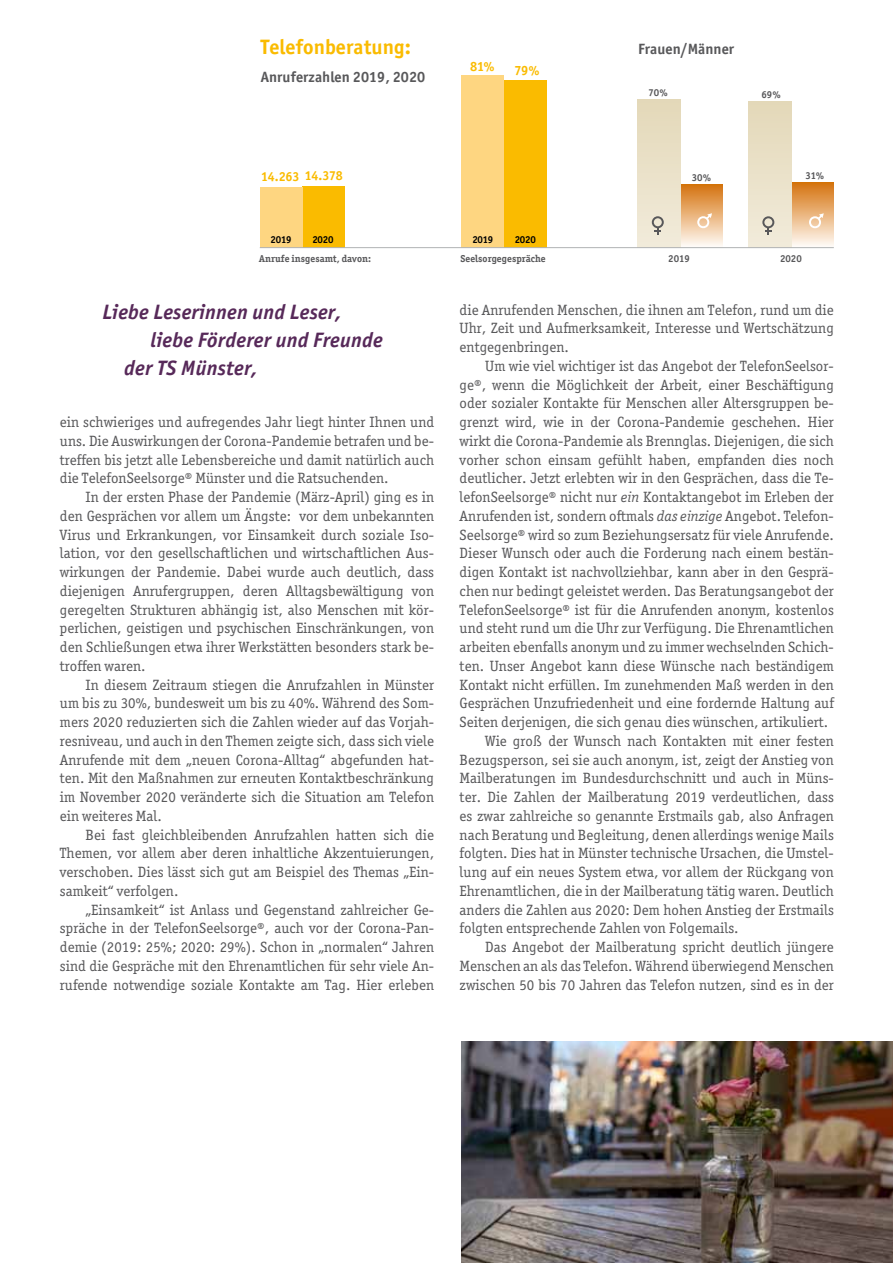
<style>
.page{position:relative;width:893px;height:1263px;background:#fff}
.page>*{position:absolute;margin:0;border:0;box-sizing:border-box;transform-origin:0 0}
.t1{font:italic 700 21px "Officina Sans";letter-spacing:.01em;color:#572959}
.t2{font:700 21px "Officina Sans";letter-spacing:.005em;color:#fabb00}
.t3{font:15px/18.8px "Officina Serif";letter-spacing:.005em;color:#58585a;text-align:justify}
.t4{font:700 15px "Officina Sans";letter-spacing:.005em;color:#58585a}
.t5{font:700 13.5px "Officina Sans";color:#fabb00}
.t6{font:700 13.2px "Officina Sans";letter-spacing:-.02em;color:#fabb00}
.t7{font:700 10.2px "Officina Serif";letter-spacing:.005em;color:#58585a}
.t8{font:700 10.2px "Officina Sans";letter-spacing:-.015em;color:#000}
.t9{font:700 10.2px "Officina Sans";letter-spacing:-.005em;color:#58585a}
.s1{font-style:italic}
</style>
<div class="page">
<div style="left:302px;top:187px;width:43px;height:61px;background:#fabb00"></div>
<div style="left:461px;top:76px;width:43px;height:172px;background:#fed681"></div>
<div style="left:504px;top:80px;width:43px;height:168px;background:#fabb00"></div>
<div style="left:260px;top:187px;width:42px;height:61px;background:#fed681"></div>
<div style="left:791px;top:182px;width:43px;height:66px;background:linear-gradient(to bottom,#d5710b,#fffbf6)"></div>
<div style="left:749px;top:101px;width:42px;height:147px;background:linear-gradient(to bottom,#e4d8b9,#f1eada)"></div>
<div style="left:762px;top:216px;width:12px;height:12px;border:2px solid #58585a;border-radius:50%"></div>
<svg style="left:765px;top:228px;width:7px;height:6px"></svg>
<svg style="left:808px;top:213px;width:16px;height:18px"></svg>
<div style="left:680px;top:184px;width:43px;height:64px;background:linear-gradient(to bottom,#d5710b,#fffbf6)"></div>
<div style="left:638px;top:99px;width:42px;height:149px;background:linear-gradient(to bottom,#e4d8b9,#f0eada)"></div>
<div style="left:652px;top:216px;width:12px;height:12px;border:2px solid #58585a;border-radius:50%"></div>
<svg style="left:655px;top:228px;width:6px;height:6px"></svg>
<svg style="left:688px;top:213px;width:24px;height:18px"></svg>
<hr style="left:260px;top:247px;width:574px;height:1px;background:#b1b3b4">
<img style="left:461px;top:1042px;width:432px;height:221px">
<h1 class="t2" style="left:261px;top:34px;width:152px">Telefonberatung:</h1>
<p class="t4" style="left:261px;top:67px;width:166px">Anruferzahlen 2019, 2020</p>
<p class="t5" style="left:470px;top:58px;width:26px">81%</p>
<p class="t5" style="left:514px;top:62px;width:27px">79%</p>
<p class="t4" style="left:638px;top:39px;width:97px">Frauen/Männer</p>
<p class="t9" style="left:648px;top:86px;width:21px">70%</p>
<p class="t9" style="left:761px;top:89px;width:21px">69%</p>
<p class="t6" style="left:261px;top:167px;width:83px">14.263 14.378</p>
<p class="t9" style="left:805px;top:169px;width:20px">31%</p>
<p class="t9" style="left:692px;top:171px;width:21px">30%</p>
<p class="t8" style="left:271px;top:233px;width:22px">2019</p>
<p class="t8" style="left:312px;top:233px;width:23px">2020</p>
<p class="t8" style="left:472px;top:233px;width:22px">2019</p>
<p class="t8" style="left:515px;top:233px;width:23px">2020</p>
<p class="t7" style="left:259px;top:253px;width:113px">Anrufe insgesamt, davon:</p>
<p class="t7" style="left:460px;top:253px;width:87px">Seelsorgegespräche</p>
<p class="t7" style="left:668px;top:252px;width:23px">2019</p>
<p class="t7" style="left:780px;top:252px;width:23px">2020</p>
<h1 class="t1" style="left:102px;top:299px;width:241px">Liebe Leserinnen und Leser,</h1>
<h1 class="t1" style="left:150px;top:327px;width:234px">liebe Förderer und Freunde</h1>
<h1 class="t1" style="left:124px;top:355px;width:135px">der TS Münster,</h1>
<p class="t3" style="left:60px;top:413px;width:376px">ein schwieriges und aufregendes Jahr liegt hinter Ihnen und uns. Die Auswirkungen der Corona-Pandemie betrafen und be&shy;treffen bis jetzt alle Lebensbereiche und damit natürlich auch die TelefonSeelsorge® Münster und die Ratsuchenden.</p>
<p class="t3" style="left:60px;top:488px;width:376px;text-indent:26px">In der ersten Phase der Pandemie (März-April) ging es in den Gesprächen vor allem um Ängste: vor dem unbekannten Virus und Erkrankungen, vor Einsamkeit durch soziale Iso&shy;lation, vor den gesellschaftlichen und wirtschaftlichen Aus&shy;wirkungen der Pandemie. Dabei wurde auch deutlich, dass diejenigen Anrufergruppen, deren Alltagsbewältigung von geregelten Strukturen abhängig ist, also Menschen mit kör&shy;perlichen, geistigen und psychischen Einschränkungen, von den Schließungen etwa ihrer Werkstätten besonders stark be&shy;troffen waren.</p>
<p class="t3" style="left:60px;top:675px;width:376px;text-indent:26px">In diesem Zeitraum stiegen die Anrufzahlen in Münster um bis zu 30%, bundesweit um bis zu 40%. Während des Som&shy;mers 2020 reduzierten sich die Zahlen wieder auf das Vorjah&shy;resniveau, und auch in den Themen zeigte sich, dass sich viele Anrufende mit dem „neuen Corona-Alltag“ abgefunden hat&shy;ten. Mit den Maßnahmen zur erneuten Kontaktbeschränkung im November 2020 veränderte sich die Situation am Telefon ein weiteres Mal.</p>
<p class="t3" style="left:60px;top:825px;width:376px;text-indent:26px">Bei fast gleichbleibenden Anrufzahlen hatten sich die Themen, vor allem aber deren inhaltliche Akzentuierungen, verschoben. Dies lässt sich gut am Beispiel des Themas „Ein&shy;samkeit“ verfolgen.</p>
<p class="t3" style="left:60px;top:900px;width:376px;text-indent:26px">„Einsamkeit“ ist Anlass und Gegenstand zahlreicher Ge&shy;spräche in der TelefonSeelsorge®, auch vor der Corona-Pan&shy;demie (2019: 25%; 2020: 29%). Schon in „normalen“ Jahren sind die Gespräche mit den Ehrenamtlichen für sehr viele An&shy;rufende notwendige soziale Kontakte am Tag. Hier erleben</p>
<p class="t3" style="left:460px;top:300px;width:376px">die Anrufenden Menschen, die ihnen am Telefon, rund um die Uhr, Zeit und Aufmerksamkeit, Interesse und Wertschätzung entgegenbringen.</p>
<p class="t3" style="left:485px;top:356px;width:350px">Um wie viel wichtiger ist das Angebot der TelefonSeelsor-</p>
<p class="t3" style="left:460px;top:375px;width:376px">ge®, wenn die Möglichkeit der Arbeit, einer Beschäftigung</p>
<p class="t3" style="left:460px;top:394px;width:376px">oder sozialer Kontakte für Menschen aller Altersgruppen be-</p>
<p class="t3" style="left:460px;top:413px;width:376px">grenzt wird, wie in der Corona-Pandemie geschehen. Hier</p>
<p class="t3" style="left:460px;top:431px;width:376px">wirkt die Corona-Pandemie als Brennglas. Diejenigen, die sich</p>
<p class="t3" style="left:460px;top:450px;width:376px">vorher schon einsam gefühlt haben, empfanden dies noch</p>
<p class="t3" style="left:460px;top:469px;width:376px">deutlicher. Jetzt erlebten wir in den Gesprächen, dass die Te-</p>
<p class="t3" style="left:460px;top:488px;width:376px">lefonSeelsorge® nicht nur <span class="s1">ein</span> Kontaktangebot im Erleben der</p>
<p class="t3" style="left:460px;top:506px;width:376px">Anrufenden ist, sondern oftmals <span class="s1">das einzige</span> Angebot. Telefon-</p>
<p class="t3" style="left:460px;top:525px;width:376px">Seelsorge® wird so zum Beziehungsersatz für viele Anrufende.</p>
<p class="t3" style="left:460px;top:544px;width:376px">Dieser Wunsch oder auch die Forderung nach einem bestän-</p>
<p class="t3" style="left:460px;top:563px;width:376px">digen Kontakt ist nachvollziehbar, kann aber in den Gesprä-</p>
<p class="t3" style="left:460px;top:581px;width:376px">chen nur bedingt geleistet werden. Das Beratungsangebot der</p>
<p class="t3" style="left:460px;top:600px;width:376px">TelefonSeelsorge® ist für die Anrufenden anonym, kostenlos</p>
<p class="t3" style="left:460px;top:619px;width:376px">und steht rund um die Uhr zur Verfügung. Die Ehrenamtlichen</p>
<p class="t3" style="left:460px;top:638px;width:376px">arbeiten ebenfalls anonym und zu immer wechselnden Schich-</p>
<p class="t3" style="left:460px;top:656px;width:376px">ten. Unser Angebot kann diese Wünsche nach beständigem</p>
<p class="t3" style="left:460px;top:675px;width:376px">Kontakt nicht erfüllen. Im zunehmenden Maß werden in den</p>
<p class="t3" style="left:460px;top:694px;width:376px">Gesprächen Unzufriedenheit und eine fordernde Haltung auf</p>
<p class="t3" style="left:460px;top:713px;width:370px">Seiten derjenigen, die sich genau dies wünschen, artikuliert.</p>
<p class="t3" style="left:485px;top:731px;width:350px">Wie groß der Wunsch nach Kontakten mit einer festen</p>
<p class="t3" style="left:460px;top:750px;width:376px">Bezugsperson, sei sie auch anonym, ist, zeigt der Anstieg von</p>
<p class="t3" style="left:460px;top:769px;width:376px">Mailberatungen im Bundesdurchschnitt und auch in Müns-</p>
<p class="t3" style="left:460px;top:788px;width:376px">ter. Die Zahlen der Mailberatung 2019 verdeutlichen, dass</p>
<p class="t3" style="left:460px;top:806px;width:376px">es zwar zahlreiche so genannte Erstmails gab, also Anfragen</p>
<p class="t3" style="left:460px;top:825px;width:376px">nach Beratung und Begleitung, denen allerdings wenige Mails</p>
<p class="t3" style="left:460px;top:844px;width:376px">folgten. Dies hat in Münster technische Ursachen, die Umstel-</p>
<p class="t3" style="left:460px;top:863px;width:376px">lung auf ein neues System etwa, vor allem der Rückgang von</p>
<p class="t3" style="left:460px;top:881px;width:376px">Ehrenamtlichen, die in der Mailberatung tätig waren. Deutlich</p>
<p class="t3" style="left:460px;top:900px;width:376px">anders die Zahlen aus 2020: Dem hohen Anstieg der Erstmails</p>
<p class="t3" style="left:460px;top:919px;width:281px">folgten entsprechende Zahlen von Folgemails.</p>
<p class="t3" style="left:485px;top:938px;width:350px">Das Angebot der Mailberatung spricht deutlich jüngere</p>
<p class="t3" style="left:460px;top:956px;width:376px">Menschen an als das Telefon. Während überwiegend Menschen</p>
<p class="t3" style="left:460px;top:975px;width:376px">zwischen 50 bis 70 Jahren das Telefon nutzen, sind es in der</p>
</div>
